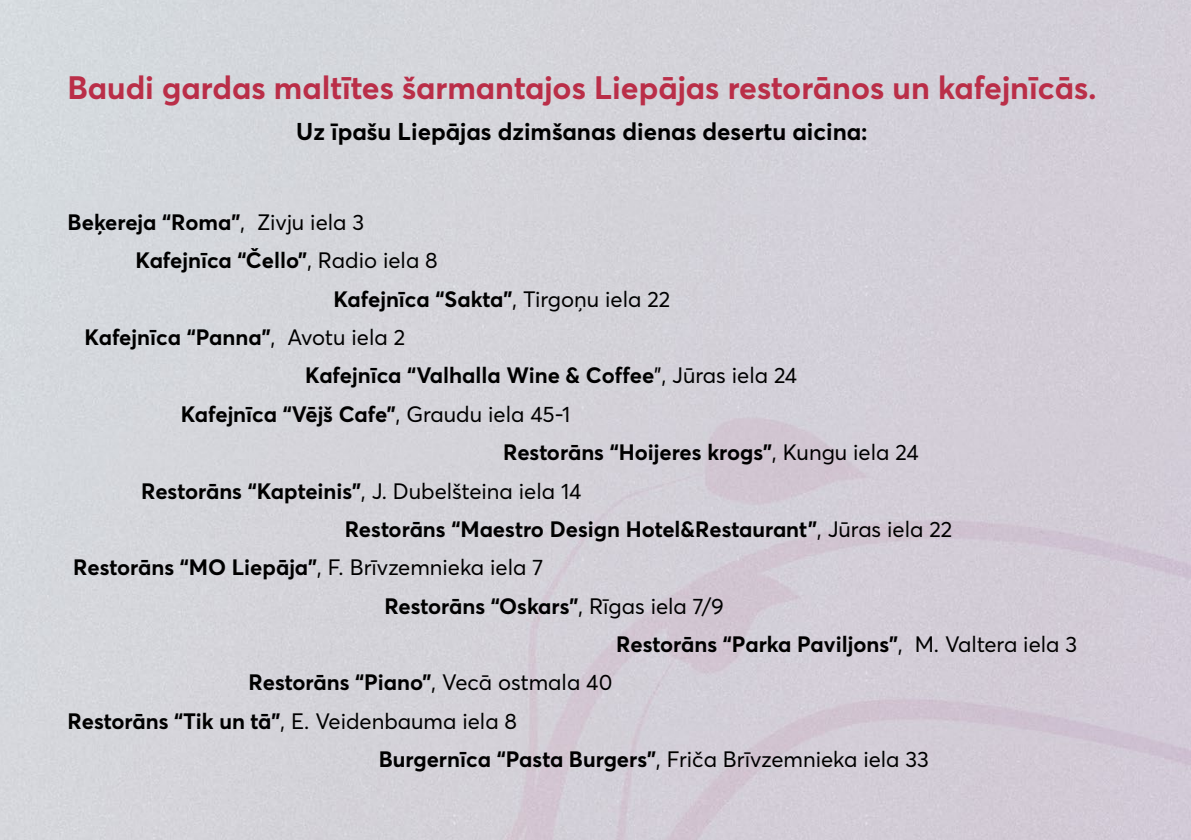
<style>
.page{position:relative;width:1191px;height:840px;background:#fff}
.page>*{position:absolute;margin:0;border:0;box-sizing:border-box;transform-origin:0 0}
.t1{font:700 32px "Averta CY";color:#ba2e48}
.t2{font:700 24px "Averta CY";color:#000}
.t3{font:700 22px "Averta CY";color:#000}
.t4{font:22px "Averta CY";color:#000}
.s1{font-weight:400}
.s2{font-weight:700}
</style>
<div class="page">
<h1 class="t1" style="left:67px;top:65px;width:1030px">Baudi gardas maltītes šarmantajos Liepājas restorānos un kafejnīcās.</h1>
<p class="t2" style="left:296px;top:114px;width:573px">Uz īpašu Liepājas dzimšanas dienas desertu aicina:</p>
<p class="t3" style="left:68px;top:206px;width:298px">Beķereja “Roma”<span class="s1">, Zivju iela 3</span></p>
<p class="t3" style="left:135px;top:245px;width:304px">Kafejnīca “Čello”<span class="s1">, Radio iela 8</span></p>
<p class="t3" style="left:333px;top:283px;width:338px">Kafejnīca “Sakta”<span class="s1">, Tirgoņu iela 22</span></p>
<p class="t3" style="left:85px;top:321px;width:322px">Kafejnīca “Panna”<span class="s1">, Avotu iela 2</span></p>
<p class="t3" style="left:305px;top:360px;width:493px">Kafejnīca “Valhalla Wine &amp; Coffee<span class="s1">”, Jūras iela 24</span></p>
<p class="t3" style="left:181px;top:398px;width:391px">Kafejnīca “Vējš Cafe”<span class="s1">, Graudu iela 45-1</span></p>
<p class="t3" style="left:503px;top:436px;width:417px">Restorāns “Hoijeres krogs”<span class="s1">, Kungu iela 24</span></p>
<p class="t3" style="left:141px;top:475px;width:442px">Restorāns “Kapteinis”<span class="s1">, J. Dubelšteina iela 14</span></p>
<p class="t3" style="left:345px;top:513px;width:609px">Restorāns “Maestro Design Hotel&amp;Restaurant”<span class="s1">, Jūras iela 22</span></p>
<p class="t3" style="left:73px;top:551px;width:471px">Restorāns “MO Liepāja”<span class="s1">, F. Brīvzemnieka iela 7</span></p>
<p class="t3" style="left:384px;top:590px;width:341px">Restorāns “Oskars”<span class="s1">, Rīgas iela 7/9</span></p>
<p class="t3" style="left:616px;top:628px;width:462px">Restorāns “Parka Paviljons”<span class="s1">, M. Valtera iela 3</span></p>
<p class="t3" style="left:249px;top:666px;width:365px">Restorāns “Piano”<span class="s1">, Vecā ostmala 40</span></p>
<p class="t4" style="left:68px;top:705px;width:451px"><span class="s2">Restorāns “Tik un tā”</span>, E. Veidenbauma iela 8</p>
<p class="t3" style="left:379px;top:743px;width:552px">Burgernīca “Pasta Burgers”<span class="s1">, Friča Brīvzemnieka iela 33</span></p>
</div>
